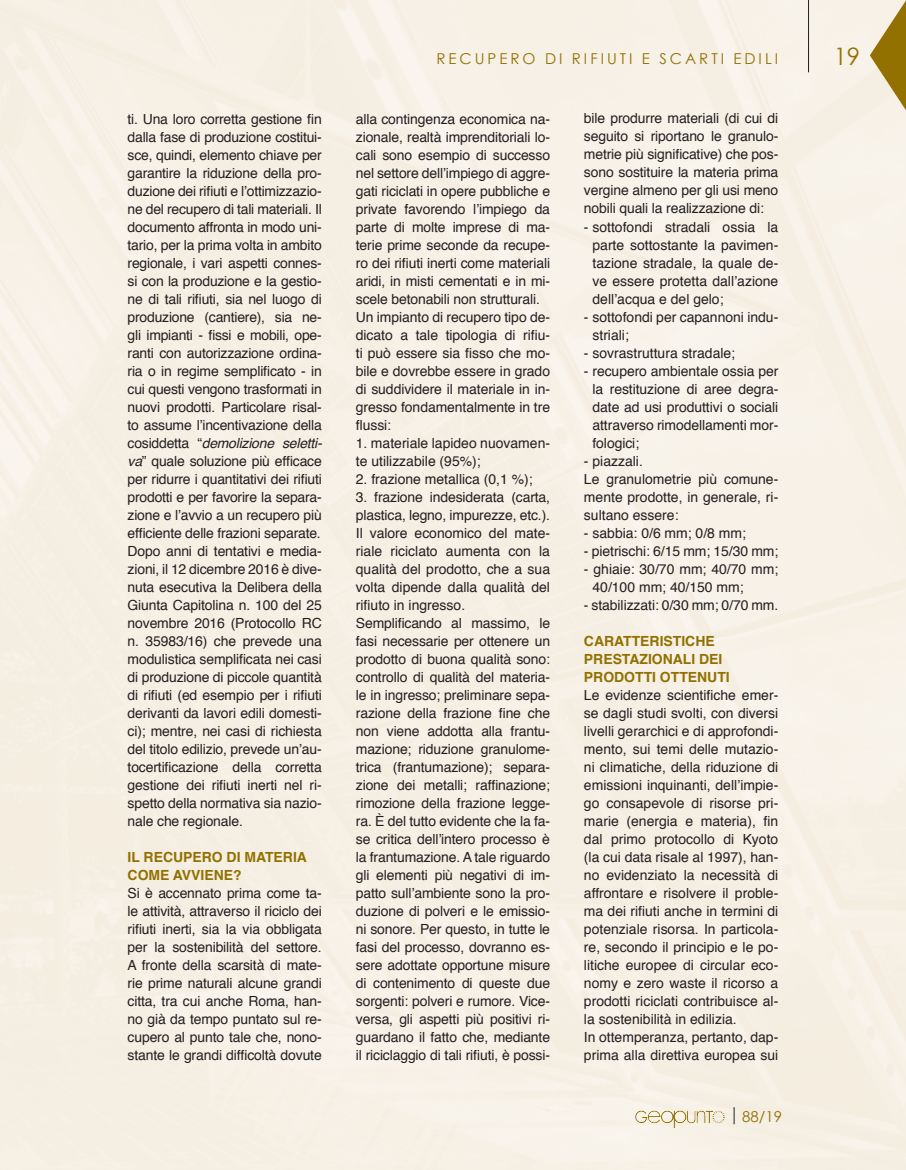
<style>
.page{position:relative;width:906px;height:1170px;background:#fff}
.page>*{position:absolute;margin:0;border:0;box-sizing:border-box;transform-origin:0 0}
.t1{font:24px "Century Gothic";color:#927100}
.t2{font:15px "Century Gothic";letter-spacing:.2em;color:#927100}
.t3{font:13.95px/18px "Helvetica";letter-spacing:-.005em;color:#231f20}
.t4{font:700 13.95px/18px "Helvetica";color:#927100}
.s1{font-style:italic}
</style>
<div class="page">
<div style="left:265px;top:637px;width:641px;height:532px;background:#f6f0e5"></div>
<svg style="left:733px;top:1106px;width:1px;height:18px"></svg>
<svg style="left:712px;top:1110px;width:13px;height:13px"></svg>
<hr style="left:808px;top:0;width:1px;height:72px;background:#231f20">
<svg style="left:870px;top:0;width:36px;height:110px;background:#c3b072"></svg>
<p class="t3" style="left:128px;top:110px;width:196px;text-align:justify">ti. Una loro corretta gestione fin dalla fase di produzione costitui&shy;sce, quindi, elemento chiave per garantire la riduzione della pro&shy;duzione dei rifiuti e l’ottimizzazio&shy;ne del recupero di tali materiali. Il documento affronta in modo uni&shy;tario, per la prima volta in ambito regionale, i vari aspetti connes&shy;si con la produzione e la gestio&shy;ne di tali rifiuti, sia nel luogo di produzione (cantiere), sia ne&shy;gli impianti - fissi e mobili, ope&shy;ranti con autorizzazione ordina&shy;ria o in regime semplificato - in cui questi vengono trasformati in nuovi prodotti. Particolare risal&shy;to assume l’incentivazione della cosiddetta “<span class="s1">demolizione seletti&shy;va</span>” quale soluzione più efficace per ridurre i quantitativi dei rifiuti prodotti e per favorire la separa&shy;zione e l’avvio a un recupero più efficiente delle frazioni separate.<br>Dopo anni di tentativi e media&shy;zioni, il 12 dicembre 2016 è dive&shy;nuta esecutiva la Delibera della Giunta Capitolina n. 100 del 25 novembre 2016 (Protocollo RC n. 35983/16) che prevede una modulistica semplificata nei casi di produzione di piccole quantità di rifiuti (ed esempio per i rifiuti derivanti da lavori edili domesti&shy;ci); mentre, nei casi di richiesta del titolo edilizio, prevede un’au&shy;tocertificazione della corretta gestione dei rifiuti inerti nel ri&shy;spetto della normativa sia nazio&shy;nale che regionale.</p>
<p class="t4" style="left:128px;top:848px;width:181px">IL RECUPERO DI MATERIA<br>COME AVVIENE?</p>
<p class="t3" style="left:128px;top:884px;width:196px;text-align:justify">Si è accennato prima come ta&shy;le attività, attraverso il riciclo dei rifiuti inerti, sia la via obbligata per la sostenibilità del settore.<br>A fronte della scarsità di mate&shy;rie prime naturali alcune grandi citta, tra cui anche Roma, han&shy;no già da tempo puntato sul re&shy;cupero al punto tale che, nono&shy;stante le grandi difficoltà dovute</p>
<p class="t2" style="left:436px;top:50px;width:343px">RECUPERO DI RIFIUTI E SCARTI EDILI</p>
<h1 class="t1" style="left:833px;top:41px;width:28px">19</h1>
<p class="t3" style="left:356px;top:110px;width:196px">alla contingenza economica na&shy;zionale, realtà imprenditoriali lo&shy;cali sono esempio di successo nel settore dell’impiego di aggre&shy;gati riciclati in opere pubbliche e private favorendo l’impiego da parte di molte imprese di ma&shy;terie prime seconde da recupe&shy;ro dei rifiuti inerti come materiali aridi, in misti cementati e in mi&shy;scele betonabili non strutturali.<br>Un impianto di recupero tipo de&shy;dicato a tale tipologia di rifiu&shy;ti può essere sia fisso che mo&shy;bile e dovrebbe essere in grado di suddividere il materiale in in&shy;gresso fondamentalmente in tre flussi:</p>
<p class="t3" style="left:356px;top:434px;width:196px">1. materiale lapideo nuovamen&shy;te utilizzabile (95%);</p>
<p class="t3" style="left:356px;top:470px;width:178px">2. frazione metallica (0,1 %);</p>
<p class="t3" style="left:356px;top:488px;width:196px">3. frazione indesiderata (carta, plastica, legno, impurezze, etc.).<br>Il valore economico del mate&shy;riale riciclato aumenta con la qualità del prodotto, che a sua volta dipende dalla qualità del rifiuto in ingresso.<br>Semplificando al massimo, le fasi necessarie per ottenere un prodotto di buona qualità sono: controllo di qualità del materia&shy;le in ingresso; preliminare sepa&shy;razione della frazione fine che non viene addotta alla frantu&shy;mazione; riduzione granulome&shy;trica (frantumazione); separa&shy;zione dei metalli; raffinazione; rimozione della frazione legge&shy;ra. È del tutto evidente che la fa&shy;se critica dell’intero processo è la frantumazione. A tale riguardo gli elementi più negativi di im&shy;patto sull’ambiente sono la pro&shy;duzione di polveri e le emissio&shy;ni sonore. Per questo, in tutte le fasi del processo, dovranno es&shy;sere adottate opportune misure di contenimento di queste due sorgenti: polveri e rumore. Vice&shy;versa, gli aspetti più positivi ri&shy;guardano il fatto che, mediante il riciclaggio di tali rifiuti, è possi-</p>
<p class="t3" style="left:584px;top:110px;width:196px;text-align:justify">bile produrre materiali (di cui di seguito si riportano le granulo&shy;metrie più significative) che pos&shy;sono sostituire la materia prima vergine almeno per gli usi meno nobili quali la realizzazione di:</p>
<p class="t3" style="left:592px;top:218px;width:187px;text-align:justify;text-indent:-9px">- sottofondi stradali ossia la parte sottostante la pavimen&shy;tazione stradale, la quale de&shy;ve essere protetta dall’azione dell’acqua e del gelo;</p>
<p class="t3" style="left:592px;top:308px;width:187px;text-indent:-9px">- sottofondi per capannoni indu&shy;striali;</p>
<p class="t3" style="left:584px;top:344px;width:153px">- sovrastruttura stradale;</p>
<p class="t3" style="left:592px;top:362px;width:187px;text-align:justify;text-indent:-9px">- recupero ambientale ossia per la restituzione di aree degra&shy;date ad usi produttivi o sociali attraverso rimodellamenti mor&shy;fologici;</p>
<p class="t3" style="left:584px;top:452px;width:196px">- piazzali.<br>Le granulometrie più comune&shy;mente prodotte, in generale, ri&shy;sultano essere:</p>
<p class="t3" style="left:584px;top:524px;width:164px">- sabbia: 0/6 mm; 0/8 mm;</p>
<p class="t3" style="left:584px;top:542px;width:196px">- pietrischi: 6/15 mm; 15/30 mm;</p>
<p class="t3" style="left:592px;top:560px;width:187px;text-indent:-9px">- ghiaie: 30/70 mm; 40/70 mm;<br>40/100 mm; 40/150 mm;</p>
<p class="t3" style="left:584px;top:596px;width:196px">- stabilizzati: 0/30 mm; 0/70 mm.</p>
<p class="t4" style="left:584px;top:632px;width:147px">CARATTERISTICHE<br>PRESTAZIONALI DEI<br>PRODOTTI OTTENUTI</p>
<p class="t3" style="left:584px;top:686px;width:196px">Le evidenze scientifiche emer&shy;se dagli studi svolti, con diversi livelli gerarchici e di approfondi&shy;mento, sui temi delle mutazio&shy;ni climatiche, della riduzione di emissioni inquinanti, dell’impie&shy;go consapevole di risorse pri&shy;marie (energia e materia), fin dal primo protocollo di Kyoto (la cui data risale al 1997), han&shy;no evidenziato la necessità di affrontare e risolvere il proble&shy;ma dei rifiuti anche in termini di potenziale risorsa. In particola&shy;re, secondo il principio e le po&shy;litiche europee di circular eco&shy;nomy e zero waste il ricorso a prodotti riciclati contribuisce al&shy;la sostenibilità in edilizia.<br>In ottemperanza, pertanto, dap&shy;prima alla direttiva europea sui</p>
<p class="t2" style="left:742px;top:1106px;width:41px">88/19</p>
</div>
